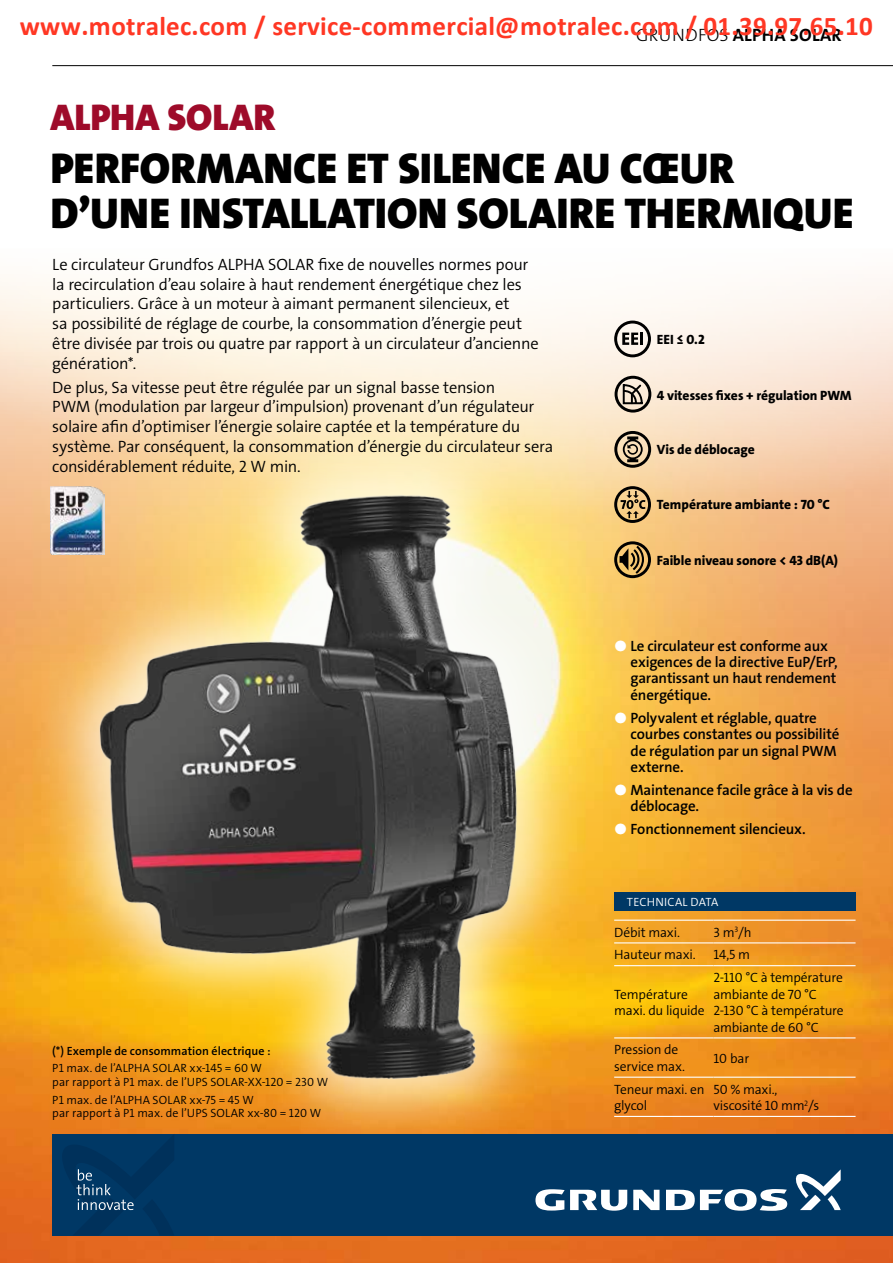
<style>
.page{position:relative;width:893px;height:1263px;background:#fff}
.page>*{position:absolute;margin:0;border:0;box-sizing:border-box;transform-origin:0 0}
.t1{font:43.35px/44.8px "Grundfos The Sans OT 9 BL";letter-spacing:.005em;color:#000}
.t2{font:37.35px "Grundfos The Sans OT 9 BL";letter-spacing:.005em;color:#9e0b2a}
.t3{font:700 27px "Calibri";color:#ff3724}
.t4{font:18px "Grundfos The Sans OT 7 B";letter-spacing:.015em;color:#000}
.t5{font:16.5px/19.8px "Grundfos The Sans OT 4 SL";letter-spacing:-.015em;color:#000}
.t6{font:15px/16.5px "Grundfos The Sans OT 6 SB";letter-spacing:-.01em;color:#000}
.t7{font:13.5px/16.5px "Grundfos The Sans OT 4 SL";letter-spacing:-.015em;color:#000}
.t8{font:13.5px "Grundfos The Sans OT 8 XB";letter-spacing:-.005em;color:#000}
.t9{font:12px/13.5px "Grundfos The Sans OT 4 SL";letter-spacing:.01em;color:#000}
.t10{font:12px "Grundfos The Sans OT 6 SB";letter-spacing:.01em;color:#000}
.t11{font:12px "Grundfos The Sans OT 4 SL";letter-spacing:.015em;color:#fff}
.s1{font-family:"Grundfos The Sans OT 3 L"}
.s2{color:#fff}
</style>
<div class="page">
<img style="left:0;top:564px;width:893px;height:699px">
<svg style="left:0;top:66px;width:893px;height:498px"></svg>
<hr style="left:52px;top:65px;width:841px;height:1px;background:#000">
<div style="left:26px;top:419px;width:567px;height:736px;background:#fff;opacity:.75"></div>
<img style="left:94px;top:490px;width:445px;height:595px">
<div style="left:614px;top:892px;width:241px;height:19px;background:#003865"></div>
<hr style="left:614px;top:919px;width:99px;height:2px;background:#fff">
<hr style="left:713px;top:919px;width:142px;height:2px;background:#fff">
<hr style="left:614px;top:942px;width:99px;height:1px;background:#fff">
<hr style="left:713px;top:942px;width:142px;height:1px;background:#fff">
<hr style="left:614px;top:965px;width:99px;height:1px;background:#fff">
<hr style="left:713px;top:965px;width:142px;height:1px;background:#fff">
<hr style="left:614px;top:1037px;width:99px;height:1px;background:#fff">
<hr style="left:713px;top:1037px;width:142px;height:1px;background:#fff">
<hr style="left:614px;top:1076px;width:99px;height:2px;background:#fff">
<hr style="left:713px;top:1076px;width:142px;height:2px;background:#fff">
<hr style="left:614px;top:1116px;width:99px;height:1px;background:#fff">
<hr style="left:713px;top:1116px;width:142px;height:1px;background:#fff">
<img style="left:50px;top:487px;width:55px;height:67px">
<svg style="left:614px;top:321px;width:37px;height:36px"></svg>
<svg style="left:615px;top:376px;width:36px;height:37px"></svg>
<svg style="left:614px;top:431px;width:37px;height:37px"></svg>
<svg style="left:614px;top:486px;width:37px;height:37px"></svg>
<svg style="left:614px;top:541px;width:37px;height:37px"></svg>
<div style="left:52px;top:1134px;width:841px;height:101px;background:#003865"></div>
<svg style="left:633px;top:1190px;width:26px;height:20px"></svg>
<svg style="left:535px;top:1189px;width:92px;height:22px"></svg>
<svg style="left:666px;top:1189px;width:121px;height:22px"></svg>
<svg style="left:795px;top:1169px;width:46px;height:41px"></svg>
<svg style="left:76px;top:1169px;width:58px;height:42px"></svg>
<h3 class="t3" style="left:20px;top:15px;width:855px">www.motralec.com / service-commercial@motralec.com / 01.39.97.65.10</h3>
<p class="t4" style="left:636px;top:23px;width:207px"><span class="s1">GRUNDFOS</span> ALPHA SOLAR</p>
<h2 class="t2" style="left:50px;top:94px;width:227px">ALPHA SOLAR</h2>
<h1 class="t1" style="left:50px;top:147px;width:804px">PERFORMANCE ET SILENCE AU CŒUR<br>D’UNE INSTALLATION SOLAIRE THERMIQUE</h1>
<p class="t5" style="left:52px;top:255px;width:488px">Le circulateur Grundfos ALPHA SOLAR fixe de nouvelles normes pour la recirculation d’eau solaire à haut rendement énergétique chez les particuliers. Grâce à un moteur à aimant permanent silencieux, et<br>sa possibilité de réglage de courbe, la consommation d’énergie peut être divisée par trois ou quatre par rapport à un circulateur d’ancienne génération*.</p>
<p class="t5" style="left:52px;top:377px;width:503px">De plus, Sa vitesse peut être régulée par un signal basse tension<br>PWM (modulation par largeur d’impulsion) provenant d’un régulateur solaire afin d’optimiser l’énergie solaire captée et la température du système. Par conséquent, la consommation d’énergie du circulateur sera considérablement réduite, 2 W min.</p>
<p class="t10" style="left:52px;top:1043px;width:220px">(*) Exemple de consommation électrique :</p>
<p class="t9" style="left:52px;top:1062px;width:277px">P1 max. de l’ALPHA SOLAR xx-145 = 60 W<br>par rapport à P1 max. de l’UPS SOLAR-XX-120 = 230 W</p>
<p class="t9" style="left:52px;top:1093px;width:270px">P1 max. de l’ALPHA SOLAR xx-75 = 45 W<br>par rapport à P1 max. de l’UPS SOLAR xx-80 = 120 W</p>
<p class="t8" style="left:657px;top:331px;width:50px">EEI ≤ 0.2</p>
<p class="t8" style="left:657px;top:387px;width:196px">4 vitesses fixes + régulation PWM</p>
<p class="t8" style="left:657px;top:441px;width:99px">Vis de déblocage</p>
<p class="t8" style="left:657px;top:496px;width:175px">Température ambiante : 70 °C</p>
<p class="t8" style="left:657px;top:552px;width:183px">Faible niveau sonore &lt; 43 dB(A)</p>
<p class="t6" style="left:630px;top:637px;width:209px;text-indent:-16px"><span class="s2">●</span> Le circulateur est conforme aux exigences de la directive EuP/ErP, garantissant un haut rendement énergétique.</p>
<p class="t6" style="left:630px;top:709px;width:210px;text-indent:-16px"><span class="s2">●</span> Polyvalent et réglable, quatre courbes constantes ou possibilité de régulation par un signal PWM externe.</p>
<p class="t6" style="left:630px;top:782px;width:224px;text-indent:-16px"><span class="s2">●</span> Maintenance facile grâce à la vis de déblocage.</p>
<p class="t6" style="left:614px;top:821px;width:193px"><span class="s2">●</span> Fonctionnement silencieux.</p>
<p class="t11" style="left:627px;top:894px;width:93px">TECHNICAL DATA</p>
<p class="t7" style="left:614px;top:924px;width:67px">Débit maxi.</p>
<p class="t7" style="left:713px;top:924px;width:40px">3 m<sup>3</sup>/h</p>
<p class="t7" style="left:614px;top:946px;width:83px">Hauteur maxi.</p>
<p class="t7" style="left:713px;top:946px;width:38px">14,5 m</p>
<p class="t7" style="left:614px;top:986px;width:92px">Température maxi. du liquide</p>
<p class="t7" style="left:713px;top:969px;width:132px">2-110 °C à température ambiante de 70 °C<br>2-130 °C à température ambiante de 60 °C</p>
<p class="t7" style="left:614px;top:1041px;width:72px">Pression de service max.</p>
<p class="t7" style="left:713px;top:1050px;width:37px">10 bar</p>
<p class="t7" style="left:614px;top:1081px;width:92px">Teneur maxi. en glycol</p>
<p class="t7" style="left:713px;top:1081px;width:107px">50 % maxi., viscosité 10 mm<sup>2</sup>/s</p>
</div>
